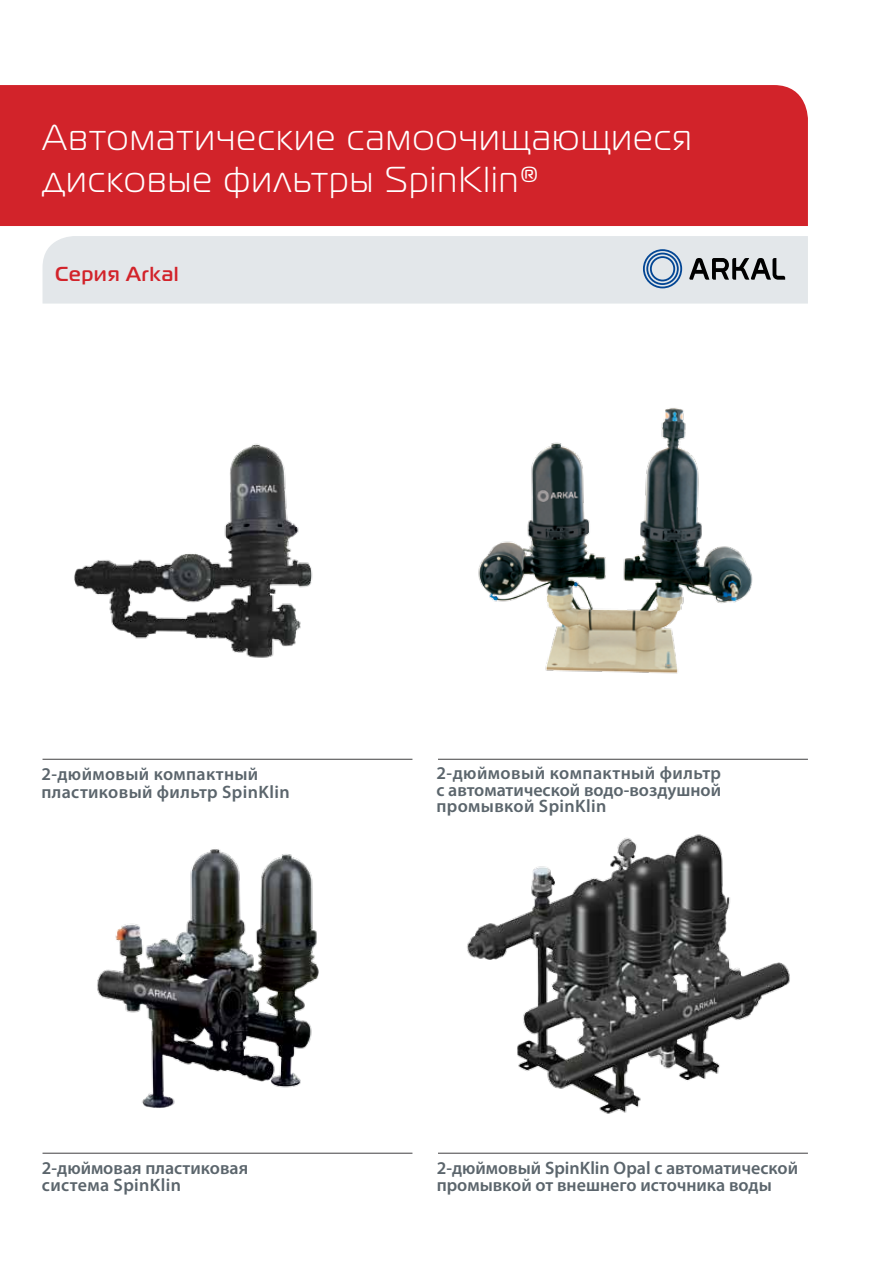
<style>
.page{position:relative;width:893px;height:1263px;background:#fff}
.page>*{position:absolute;margin:0;border:0;box-sizing:border-box;transform-origin:0 0}
.t1{font:300 36px/42px "Magistral C";letter-spacing:.05em;color:#fff}
.t2{font:500 20.25px "Magistral C";letter-spacing:.05em;color:#d2232a}
.t3{font:600 18px/16.5px "Myriad Pro";color:#5b656c}
.t4{font:600 18px/18px "Myriad Pro";letter-spacing:.02em;color:#5b656c}
</style>
<div class="page">
<div style="left:43px;top:236px;width:765px;height:68px;background:#e3e7ea"></div>
<div style="left:0;top:85px;width:808px;height:141px;background:#d2232a"></div>
<svg style="left:689px;top:258px;width:96px;height:22px;background:#808284"></svg>
<svg style="left:643px;top:249px;width:39px;height:39px;background:#95afcc"></svg>
<hr style="left:438px;top:1153px;width:370px;height:1px;background:#414042">
<hr style="left:43px;top:1153px;width:369px;height:1px;background:#414042">
<hr style="left:438px;top:759px;width:370px;height:1px;background:#414042">
<hr style="left:43px;top:759px;width:369px;height:1px;background:#414042">
<img style="left:467px;top:834px;width:323px;height:280px">
<img style="left:478px;top:408px;width:275px;height:266px">
<img style="left:74px;top:444px;width:239px;height:214px">
<img style="left:97px;top:849px;width:222px;height:259px">
<h1 class="t1" style="left:43px;top:116px;width:650px">Автоматические самоочищающиеся дисковые фильтры SpinKlin®</h1>
<p class="t2" style="left:55px;top:261px;width:125px">Серия Arkal</p>
<p class="t4" style="left:41px;top:764px;width:250px">2-дюймовый компактный пластиковый фильтр SpinKlin</p>
<p class="t3" style="left:436px;top:765px;width:286px;text-align:justify">2-дюймовый компактный фильтр с автоматической водо-воздушной промывкой SpinKlin</p>
<p class="t3" style="left:42px;top:1160px;width:208px">2-дюймовая пластиковая система SpinKlin</p>
<p class="t3" style="left:437px;top:1160px;width:363px">2-дюймовый SpinKlin Opal с автоматической промывкой от внешнего источника воды</p>
</div>
